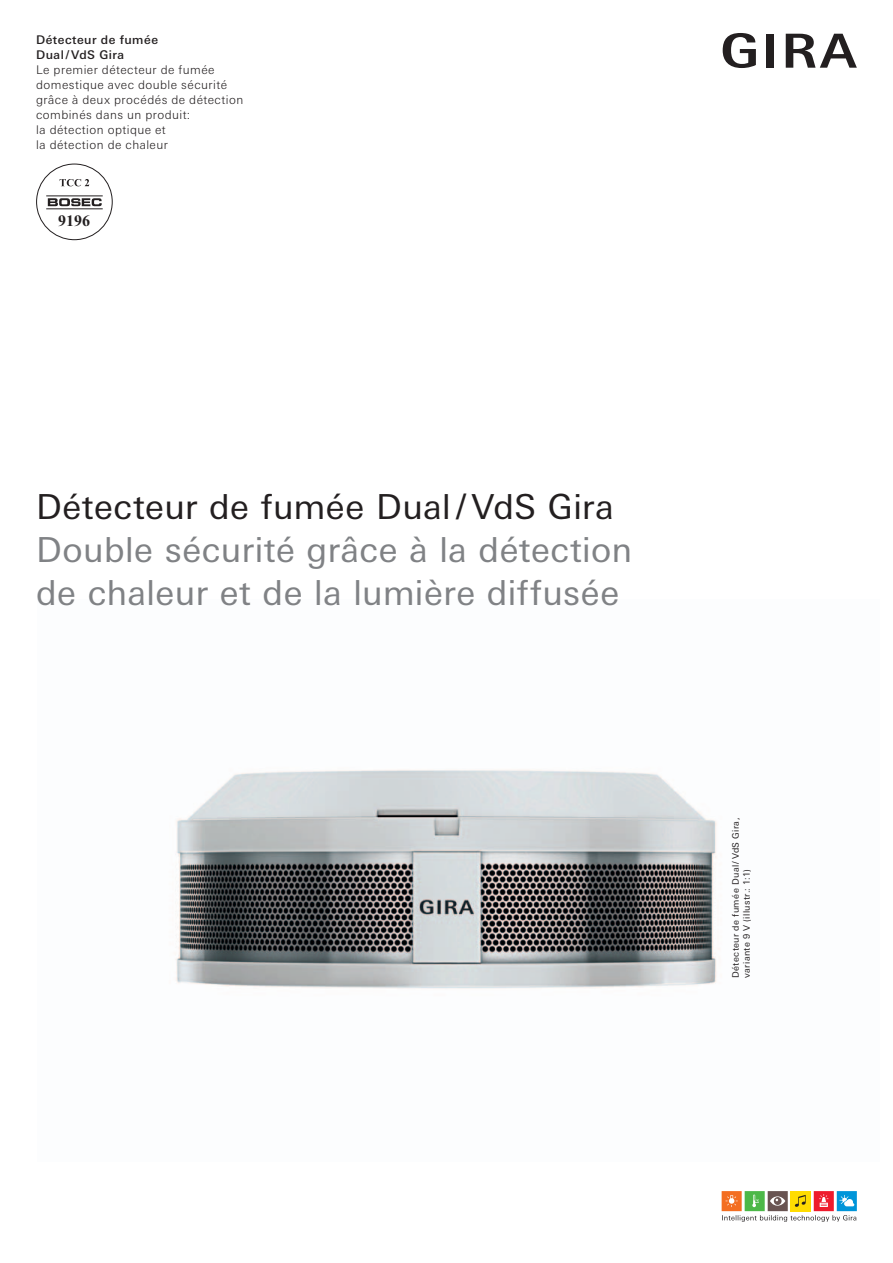
<style>
.page{position:relative;width:893px;height:1263px;background:#fff}
.page>*{position:absolute;margin:0;border:0;box-sizing:border-box;transform-origin:0 0}
.t1{font:34.5px/43.2px "Linotype Univers Basic";letter-spacing:.015em;color:#808285}
.t2{font:34.5px "Linotype Univers Basic";letter-spacing:.015em;color:#231f20}
.t3{font:700 16.05px "Times";color:#231f20}
.t4{font:300 12px/15px "Linotype Univers Basic";letter-spacing:.04em;color:#231f20}
.t5{font:500 12px/15px "Linotype Univers Basic";letter-spacing:.04em;color:#231f20}
.t6{font:9px/11.2px "Linotype Univers Basic";letter-spacing:.045em;color:#231f20}
</style>
<div class="page">
<img style="left:175px;top:770px;width:542px;height:219px">
<div style="left:767px;top:34px;width:7px;height:34px;background:#231f20"></div>
<svg style="left:723px;top:33px;width:33px;height:35px"></svg>
<svg style="left:786px;top:34px;width:71px;height:34px"></svg>
<svg style="left:722px;top:1191px;width:135px;height:31px"></svg>
<div style="left:36px;top:164px;width:77px;height:76px;border:1px solid #231f20;border-radius:50%"></div>
<hr style="left:46px;top:195px;width:57px;height:1px;background:#231f20">
<hr style="left:46px;top:208px;width:57px;height:1px;background:#231f20">
<svg style="left:60px;top:179px;width:29px;height:7px"></svg>
<svg style="left:48px;top:198px;width:54px;height:8px"></svg>
<p class="t5" style="left:36px;top:32px;width:123px">Détecteur de fumée<br>Dual / VdS Gira</p>
<p class="t4" style="left:36px;top:63px;width:209px">Le premier détecteur de fumée domestique avec double sécurité grâce à deux procédés de détection combinés dans un produit:<br>la détection optique et<br>la détection de chaleur</p>
<h2 class="t3" style="left:58px;top:211px;width:34px">9196</h2>
<h1 class="t2" style="left:36px;top:492px;width:579px">Détecteur de fumée Dual / VdS Gira</h1>
<h1 class="t1" style="left:36px;top:530px;width:598px">Double sécurité grâce à la détection de chaleur et de la lumière diffusée</h1>
<p class="t6" style="left:730px;top:978px;width:162px;rotate:-90deg">Détecteur de fumée Dual / VdS Gira, variante 9 V (illustr.: 1:1)</p>
</div>
